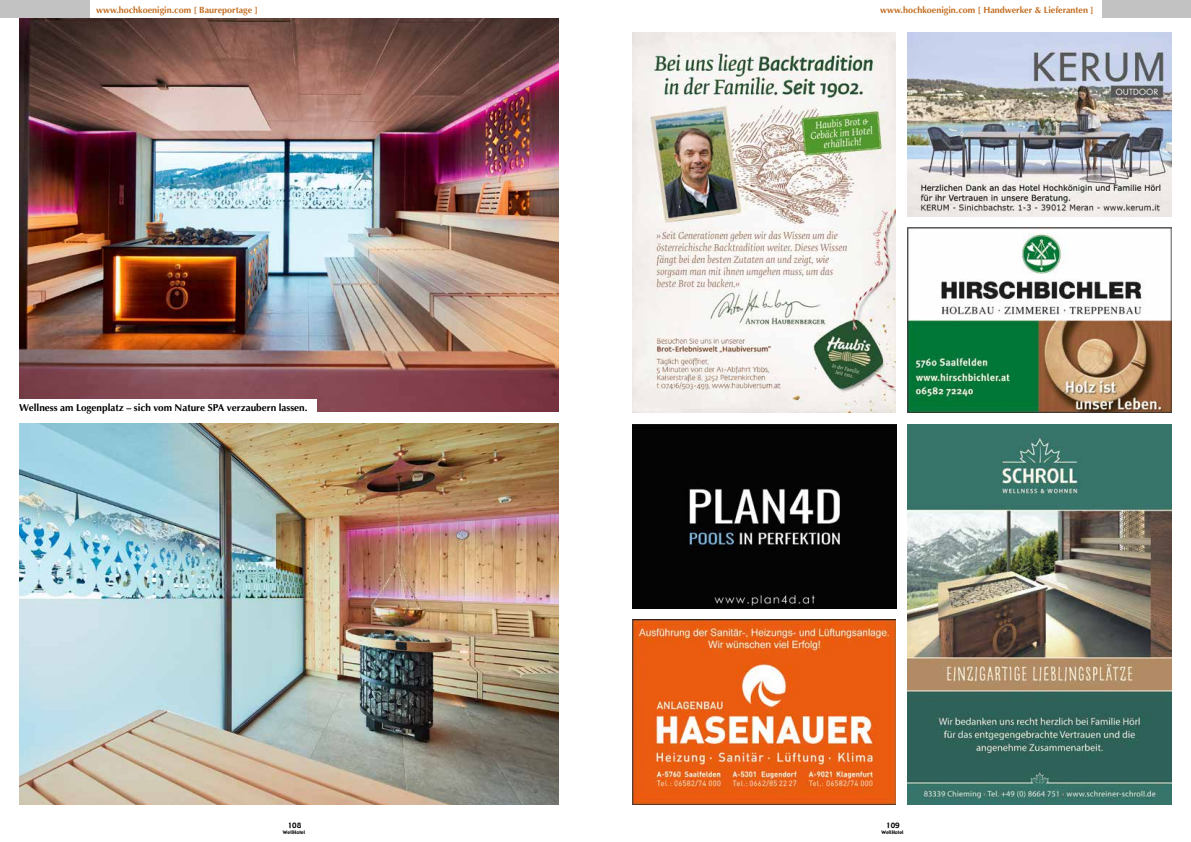
<style>
.page{position:relative;width:1191px;height:842px;background:#fff}
.page>*{position:absolute;margin:0;border:0;box-sizing:border-box;transform-origin:0 0}
.t1{font:700 10px "Optima";color:#000}
.t2{font:700 9px "Optima";color:#c26c1f}
.t3{font:7.3px "Gadget";color:#000}
.t4{font:4.8px "Gadget";color:#000}
</style>
<div class="page">
<img style="left:20px;top:17px;width:538px;height:394px">
<img style="left:20px;top:423px;width:538px;height:381px">
<div style="left:19px;top:399px;width:297px;height:17px;background:#fff"></div>
<div style="left:0;top:0;width:89px;height:17px;background:#c2c2c3"></div>
<div style="left:1102px;top:0;width:89px;height:17px;background:#c2c2c3"></div>
<img style="left:907px;top:424px;width:264px;height:380px">
<img style="left:632px;top:620px;width:264px;height:184px">
<img style="left:632px;top:32px;width:264px;height:380px">
<img style="left:907px;top:228px;width:264px;height:184px">
<img style="left:907px;top:32px;width:264px;height:184px">
<img style="left:632px;top:424px;width:264px;height:185px">
<p class="t2" style="left:96px;top:5px;width:163px">www.hochkoenigin.com [ Baureportage ]</p>
<p class="t2" style="left:880px;top:5px;width:215px">www.hochkoenigin.com [ Handwerker &amp; Lieferanten ]</p>
<p class="t1" style="left:19px;top:402px;width:290px">Wellness am Logenplatz – sich vom Nature SPA verzaubern lassen.</p>
<p class="t3" style="left:288px;top:821px;width:15px">108</p>
<p class="t4" style="left:283px;top:829px;width:24px">WellHotel</p>
<p class="t3" style="left:886px;top:821px;width:15px">109</p>
<p class="t4" style="left:881px;top:829px;width:24px">WellHotel</p>
</div>
